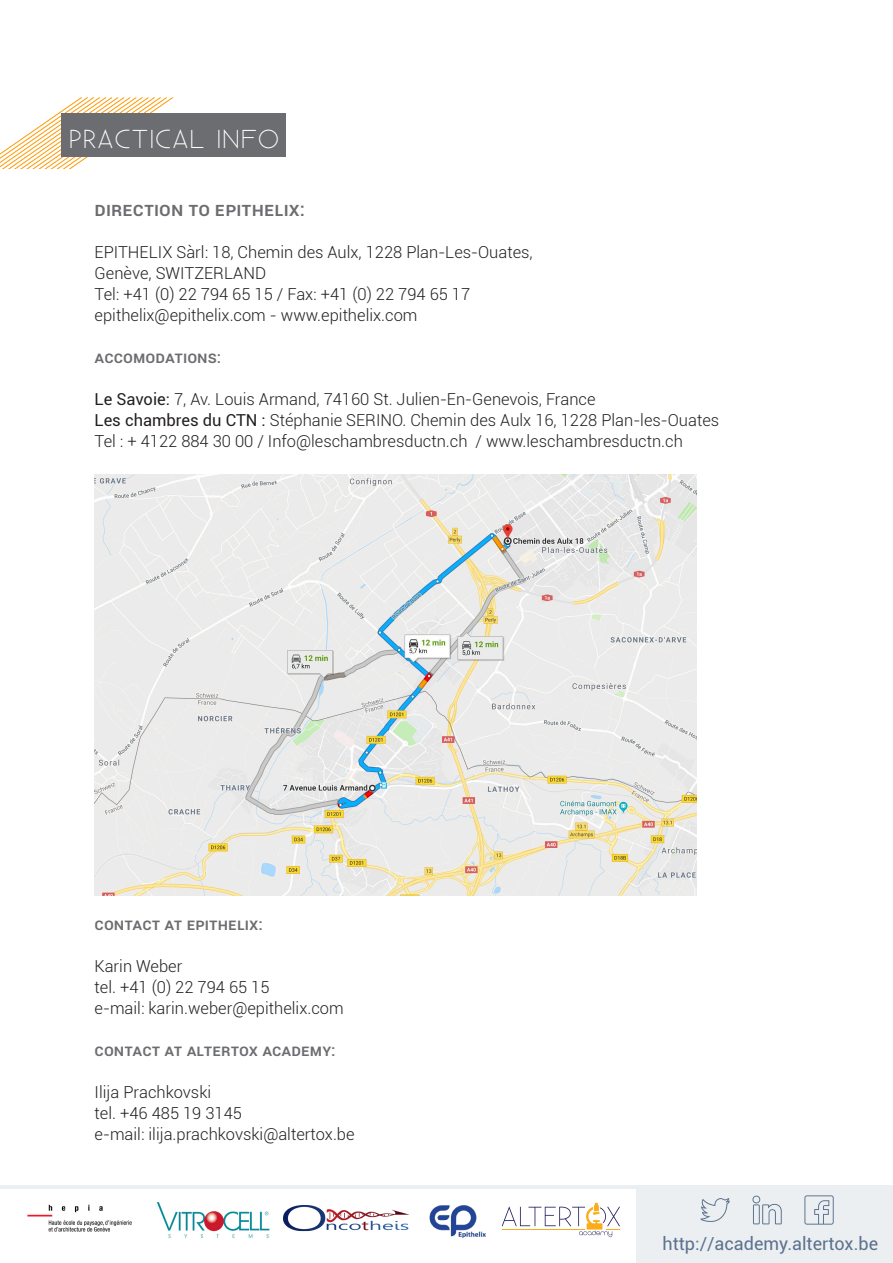
<style>
.page{position:relative;width:893px;height:1263px;background:#fff}
.page>*{position:absolute;margin:0;border:0;box-sizing:border-box;transform-origin:0 0}
.t1{font:300 33.75px "Existence Unicase";color:#fff}
.t2{font:500 19.5px "Roboto";color:#6c6d70}
.t3{font:18px "Roboto";color:#5b728e}
.t4{font:300 16.5px "Roboto";color:#231f20}
.t5{font:500 16.5px "Roboto";color:#6c6d70}
.s1{font-weight:400}
</style>
<div class="page">
<div style="left:636px;top:1185px;width:257px;height:78px;background:#eceff1"></div>
<svg style="left:700px;top:1198px;width:30px;height:24px"></svg>
<svg style="left:752px;top:1195px;width:30px;height:29px"></svg>
<svg style="left:804px;top:1195px;width:30px;height:29px"></svg>
<hr style="left:0;top:1185px;width:778px;height:3px;background:#eceff1">
<svg style="left:502px;top:1203px;width:118px;height:34px"></svg>
<img style="left:429px;top:1205px;width:57px;height:33px">
<img style="left:156px;top:1202px;width:114px;height:36px">
<img style="left:283px;top:1206px;width:125px;height:26px">
<img style="left:27px;top:1204px;width:105px;height:28px">
<svg style="left:0;top:97px;width:173px;height:72px"></svg>
<div style="left:61px;top:113px;width:225px;height:44px;background:#6c6d70"></div>
<img style="left:95px;top:475px;width:602px;height:420px">
<p class="t1" style="left:69px;top:118px;width:213px">PRACTICAL INFO</p>
<p class="t2" style="left:95px;top:195px;width:212px">DIRECTION TO EPITHELIX:</p>
<p class="t4" style="left:95px;top:241px;width:440px">EPITHELIX Sàrl: 18, Chemin des Aulx, 1228 Plan-Les-Ouates,</p>
<p class="t4" style="left:95px;top:262px;width:173px">Genève, SWITZERLAND</p>
<p class="t4" style="left:95px;top:283px;width:377px">Tel: +41 (0) 22 794 65 15 / Fax: +41 (0) 22 794 65 17</p>
<p class="t4" style="left:95px;top:304px;width:324px">epithelix@epithelix.com - www.epithelix.com</p>
<p class="t5" style="left:95px;top:345px;width:128px">ACCOMODATIONS:</p>
<p class="t4" style="left:95px;top:388px;width:502px"><span class="s1">Le Savoie:</span> 7, Av. Louis Armand, 74160 St. Julien-En-Genevois, France</p>
<p class="t4" style="left:95px;top:409px;width:626px"><span class="s1">Les chambres du CTN :</span> Stéphanie SERINO. Chemin des Aulx 16, 1228 Plan-les-Ouates</p>
<p class="t4" style="left:95px;top:430px;width:590px">Tel : + 4122 884 30 00 / Info@leschambresductn.ch / www.leschambresductn.ch</p>
<p class="t5" style="left:95px;top:912px;width:20px">CONTACT</p>
<p class="t5" style="left:165px;top:912px;width:100px">AT EPITHELIX:</p>
<p class="t4" style="left:95px;top:955px;width:89px">Karin Weber</p>
<p class="t4" style="left:95px;top:976px;width:176px">tel. +41 (0) 22 794 65 15</p>
<p class="t4" style="left:95px;top:997px;width:251px">e-mail: karin.weber@epithelix.com</p>
<p class="t5" style="left:95px;top:1038px;width:20px">CONTACT</p>
<p class="t5" style="left:165px;top:1038px;width:32px">AT ALTERTOX</p>
<p class="t5" style="left:262px;top:1038px;width:11px">ACADEM</p>
<p class="t5" style="left:322px;top:1038px;width:15px">Y:</p>
<p class="t4" style="left:95px;top:1081px;width:118px">Ilija Prachkovski</p>
<p class="t4" style="left:95px;top:1102px;width:149px">tel. +46 485 19 3145</p>
<p class="t4" style="left:95px;top:1123px;width:261px">e-mail: ilija.prachkovski@altertox.be</p>
<p class="t3" style="left:663px;top:1230px;width:217px">http://academy.altertox.be</p>
</div>
